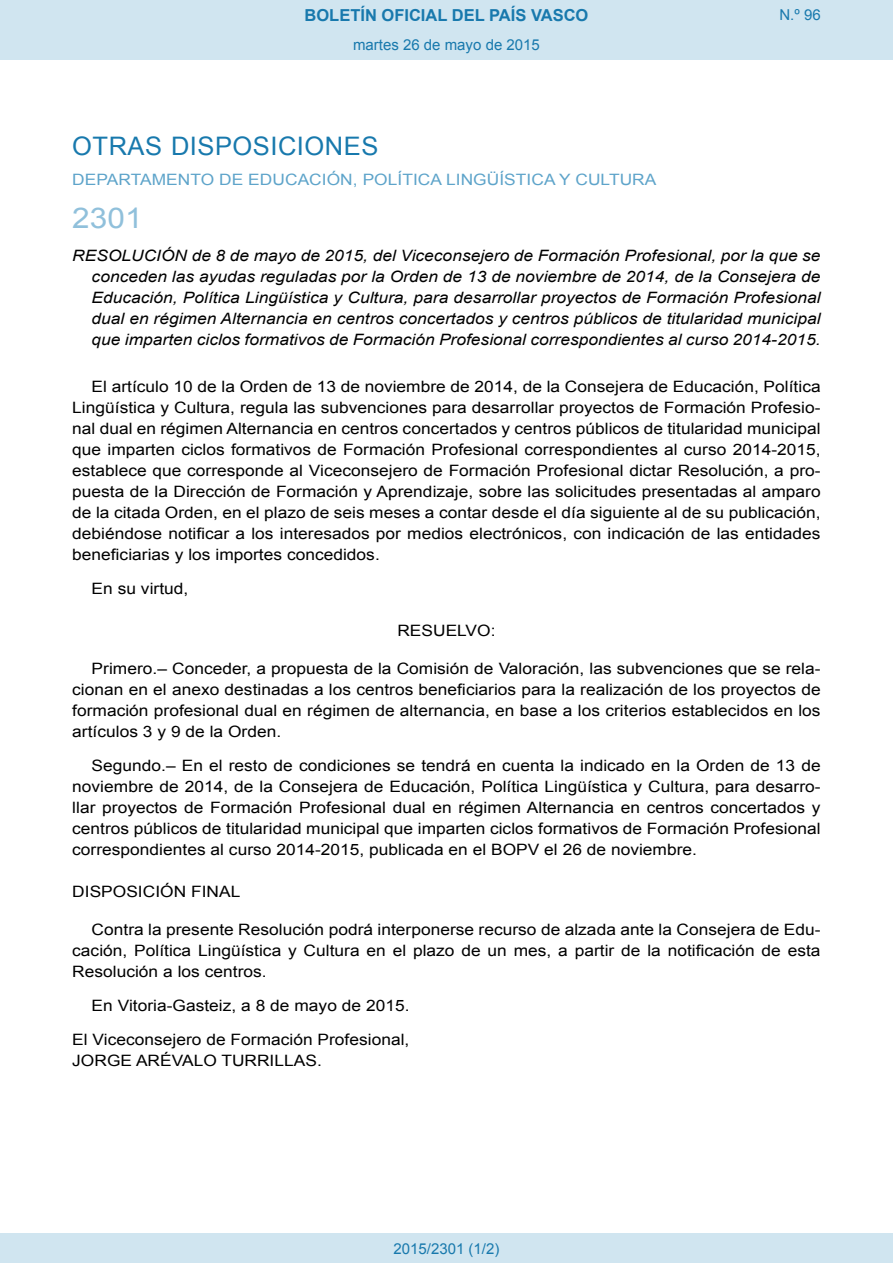
<style>
.page{position:relative;width:893px;height:1263px;background:#fff}
.page>*{position:absolute;margin:0;border:0;box-sizing:border-box;transform-origin:0 0}
.BOPVOrden{font:28.5px "Arial";color:#90c0db;scale:1.11 1}
.BOPVSeccion{font:25.5px "Arial";letter-spacing:.02em;color:#1879ad}
.t1{font:700 16.5px "Arial";color:#1879ad}
.BOPVDetalle{font:15.6px/21px "Arial";color:#000;text-align:justify;scale:1.11 1}
.BOPVTitulo{font:italic 15.6px/21px "Arial";color:#000;text-align:justify;scale:1.11 1}
.BOPVOrganismo{font:15.6px "Arial";letter-spacing:.005em;color:#5ea4ca;scale:1.11 1}
.BOPVFirmaPuesto{font:15.6px "Arial";color:#000;scale:1.11 1}
.BOPVFirmaLugFec{font:15.6px "Arial";color:#000;scale:1.11 1}
.BOPVFirmaNombre{font:15.6px "Arial";color:#000;scale:1.11 1}
.BOPVDisposicion{font:15.6px "Arial";color:#000;scale:1.11 1}
.BOPVClave{font:15.6px "Arial";color:#000;scale:1.11 1}
.Paginacion_Centro{font:15px "Arial";color:#1879ad}
</style>
<div class="page">
<div style="left:0;top:0;width:893px;height:60px;background:#d0e5f0"></div>
<div style="left:0;top:1233px;width:893px;height:30px;background:#d0e5f0"></div>
<p class="t1" style="left:305px;top:4px;width:285px">BOLETÍN OFICIAL DEL PAÍS VASCO</p>
<p class="Paginacion_Centro" style="left:353px;top:35px;width:188px">martes 26 de mayo de 2015</p>
<p class="Paginacion_Centro" style="left:779px;top:5px;width:43px">N.º 96</p>
<p class="BOPVSeccion" style="left:72px;top:129px;width:308px">OTRAS DISPOSICIONES</p>
<p class="BOPVOrganismo" style="left:72px;top:169px;width:528px">DEPARTAMENTO DE EDUCACIÓN, POLÍTICA LINGÜÍSTICA Y CULTURA</p>
<p class="BOPVOrden" style="left:72px;top:199px;width:65px">2301</p>
<p class="BOPVTitulo" style="left:92px;top:246px;width:658px;text-indent:-19px">RESOLUCIÓN de 8 de mayo de 2015, del Viceconsejero de Formación Profesional, por la que se conceden las ayudas reguladas por la Orden de 13 de noviembre de 2014, de la Consejera de Educación, Política Lingüística y Cultura, para desarrollar proyectos de Formación Profesional dual en régimen Alternancia en centros concertados y centros públicos de titularidad municipal que imparten ciclos formativos de Formación Profesional correspondientes al curso 2014-2015.</p>
<p class="BOPVDetalle" style="left:72px;top:376px;width:676px;text-indent:19px">El artículo 10 de la Orden de 13 de noviembre de 2014, de la Consejera de Educación, Política Lingüística y Cultura, regula las subvenciones para desarrollar proyectos de Formación Profesio&shy;nal dual en régimen Alternancia en centros concertados y centros públicos de titularidad municipal que imparten ciclos formativos de Formación Profesional correspondientes al curso 2014-2015, establece que corresponde al Viceconsejero de Formación Profesional dictar Resolución, a pro&shy;puesta de la Dirección de Formación y Aprendizaje, sobre las solicitudes presentadas al amparo de la citada Orden, en el plazo de seis meses a contar desde el día siguiente al de su publicación, debiéndose notificar a los interesados por medios electrónicos, con indicación de las entidades beneficiarias y los importes concedidos.</p>
<p class="BOPVDetalle" style="left:92px;top:578px;width:89px">En su virtud,</p>
<p class="BOPVClave" style="left:397px;top:620px;width:90px">RESUELVO:</p>
<p class="BOPVDetalle" style="left:72px;top:658px;width:676px;text-indent:19px">Primero.– Conceder, a propuesta de la Comisión de Valoración, las subvenciones que se rela&shy;cionan en el anexo destinadas a los centros beneficiarios para la realización de los proyectos de formación profesional dual en régimen de alternancia, en base a los criterios establecidos en los artículos 3 y 9 de la Orden.</p>
<p class="BOPVDetalle" style="left:72px;top:755px;width:676px;text-indent:19px">Segundo.– En el resto de condiciones se tendrá en cuenta la indicado en la Orden de 13 de noviembre de 2014, de la Consejera de Educación, Política Lingüística y Cultura, para desarro&shy;llar proyectos de Formación Profesional dual en régimen Alternancia en centros concertados y centros públicos de titularidad municipal que imparten ciclos formativos de Formación Profesional correspondientes al curso 2014-2015, publicada en el BOPV el 26 de noviembre.</p>
<p class="BOPVDisposicion" style="left:72px;top:881px;width:153px">DISPOSICIÓN FINAL</p>
<p class="BOPVDetalle" style="left:72px;top:919px;width:676px;text-indent:19px">Contra la presente Resolución podrá interponerse recurso de alzada ante la Consejera de Edu&shy;cación, Política Lingüística y Cultura en el plazo de un mes, a partir de la notificación de esta Resolución a los centros.</p>
<p class="BOPVFirmaLugFec" style="left:92px;top:995px;width:288px">En Vitoria-Gasteiz, a 8 de mayo de 2015.</p>
<p class="BOPVFirmaPuesto" style="left:72px;top:1029px;width:305px">El Viceconsejero de Formación Profesional,</p>
<p class="BOPVFirmaNombre" style="left:72px;top:1050px;width:226px">JORGE ARÉVALO TURRILLAS.</p>
<p class="Paginacion_Centro" style="left:393px;top:1238px;width:107px">2015/2301 (1/2)</p>
</div>
